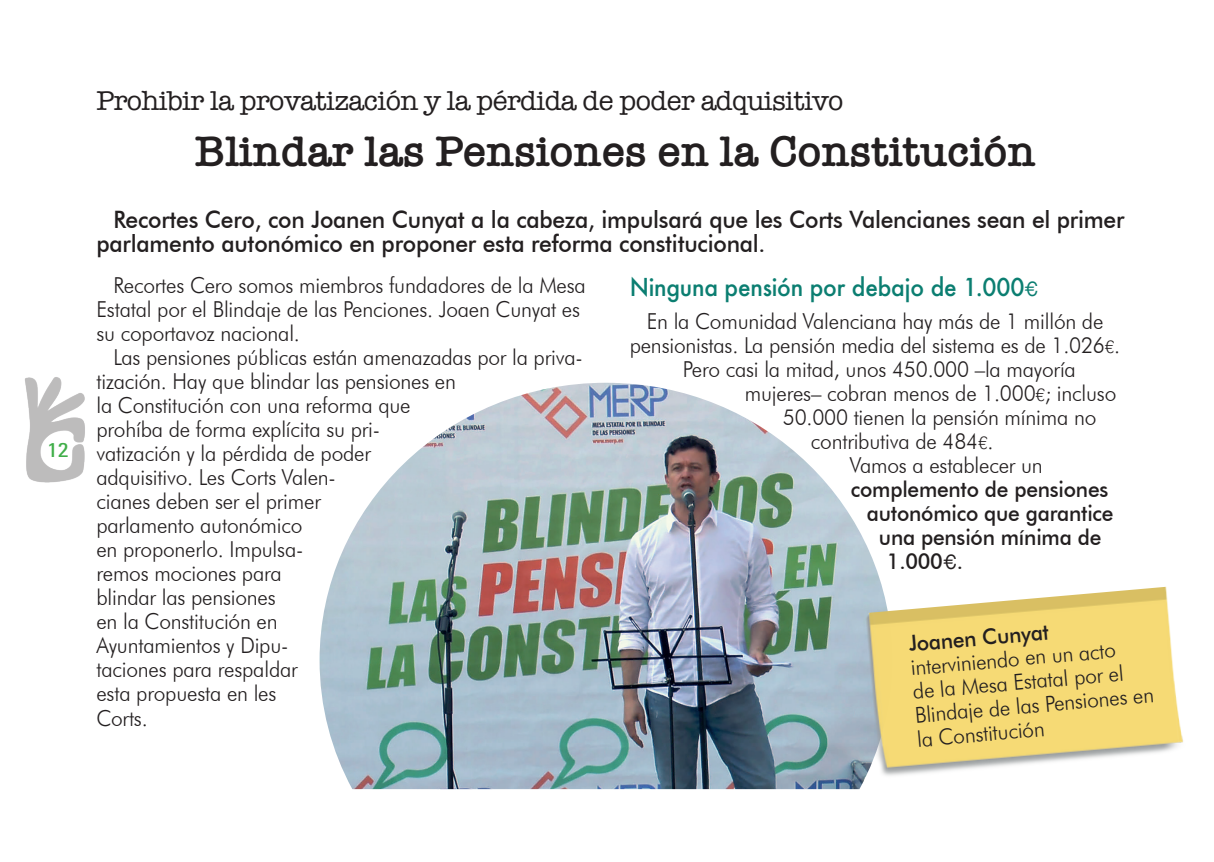
<style>
.page{position:relative;width:1214px;height:862px;background:#fff}
.page>*{position:absolute;margin:0;border:0;box-sizing:border-box;transform-origin:0 0}
.Título{font:600 44px "American Typewriter";color:#231f20}
.Subtítulo{font:28px "American Typewriter";letter-spacing:-.02em;color:#231f20}
.Intro{font:500 24px/24px "Futura BT";letter-spacing:-.01em;color:#231f20;scale:.95 1}
.Subtítulo_de_texto{font:500 24px "Futura";letter-spacing:-.01em;color:#0b7e71;scale:.95 1}
.Texto_1_justificado{font:300 22px/24px "Futura BT";letter-spacing:-.01em;color:#231f20;scale:.95 1}
.Texto_1_justificado-2{font:500 22px "Futura BT";letter-spacing:-.01em;color:#231f20;scale:.95 1}
.Numeración{font:condensed 20px "Univers";color:#40ae49;scale:1.2 1}
.s1{font-family:"Helvetica";font-weight:400;font-size:20px}
.s2{font-family:"Helvetica";font-size:18px}
.s3{font-weight:500}
</style>
<div class="page">
<img style="left:25px;top:377px;width:60px;height:106px">
<img style="left:319px;top:383px;width:563px;height:406px">
<img style="left:859px;top:586px;width:324px;height:196px">
<p class="Numeración" style="left:47px;top:437px;width:19px">12</p>
<p class="Subtítulo" style="left:96px;top:79px;width:748px">Prohibir la provatización y la pérdida de poder adquisitivo</p>
<p class="Título" style="left:195px;top:118px;width:841px">Blindar las Pensiones en la Constitución</p>
<p class="Intro" style="left:96px;top:207px;width:1083px;text-indent:17px">Recortes Cero, con Joanen Cunyat a la cabeza, impulsará que les Corts Valencianes sean el primer parlamento autonómico en proponer esta reforma constitucional.</p>
<p class="Texto_1_justificado" style="left:96px;top:273px;width:516px;text-indent:17px">Recortes Cero somos miembros fundadores de la Mesa<br>Estatal por el Blindaje de las Penciones. Joaen Cunyat es su coportavoz nacional.</p>
<p class="Texto_1_justificado" style="left:96px;top:345px;width:513px;text-indent:17px">Las pensiones públicas están amenazadas por la priva&shy;tización. Hay que blindar las pensiones en<br>la Constitución con una reforma que<br>prohíba de forma explícita su pri-<br>vatización y la pérdida de poder<br>adquisitivo. Les Corts Valen-<br>cianes deben ser el primer<br>parlamento autonómico<br>en proponerlo. Impulsa-<br>remos mociones para<br>blindar las pensiones<br>en la Constitución en<br>Ayuntamientos y Dipu-<br>taciones para respaldar<br>esta propuesta en les<br>Corts.</p>
<p class="Subtítulo_de_texto" style="left:629px;top:271px;width:431px">Ninguna pensión por debajo de 1.000<span class="s1">€</span></p>
<p class="Texto_1_justificado" style="left:646px;top:309px;width:482px">En la Comunidad Valenciana hay más de 1 millón de</p>
<p class="Texto_1_justificado" style="left:629px;top:333px;width:517px">pensionistas. La pensión media del sistema es de 1.026<span class="s2">€</span>.</p>
<p class="Texto_1_justificado" style="left:682px;top:357px;width:415px">Pero casi la mitad, unos 450.000 –la mayoría</p>
<p class="Texto_1_justificado" style="left:744px;top:381px;width:392px">mujeres– cobran menos de 1.000<span class="s2">€</span>; incluso</p>
<p class="Texto_1_justificado" style="left:782px;top:405px;width:331px">50.000 tienen la pensión mínima no</p>
<p class="Texto_1_justificado" style="left:810px;top:429px;width:194px">contributiva de 484<span class="s2">€</span>.</p>
<p class="Texto_1_justificado" style="left:849px;top:453px;width:204px">Vamos a establecer un</p>
<p class="Texto_1_justificado-2" style="left:850px;top:476px;width:272px">complemento de pensiones</p>
<p class="Texto_1_justificado-2" style="left:866px;top:500px;width:261px">autonómico que garantice</p>
<p class="Texto_1_justificado-2" style="left:878px;top:524px;width:235px">una pensión mínima de</p>
<p class="Texto_1_justificado-2" style="left:886px;top:548px;width:82px">1.000<span class="s1">€</span>.</p>
<p class="Texto_1_justificado" style="left:907px;top:631px;width:254px;rotate:-5deg"><span class="s3">Joanen Cunyat </span>interviniendo en un acto<br>de la Mesa Estatal por el<br>Blindaje de las Pensiones en la Constitución</p>
</div>
